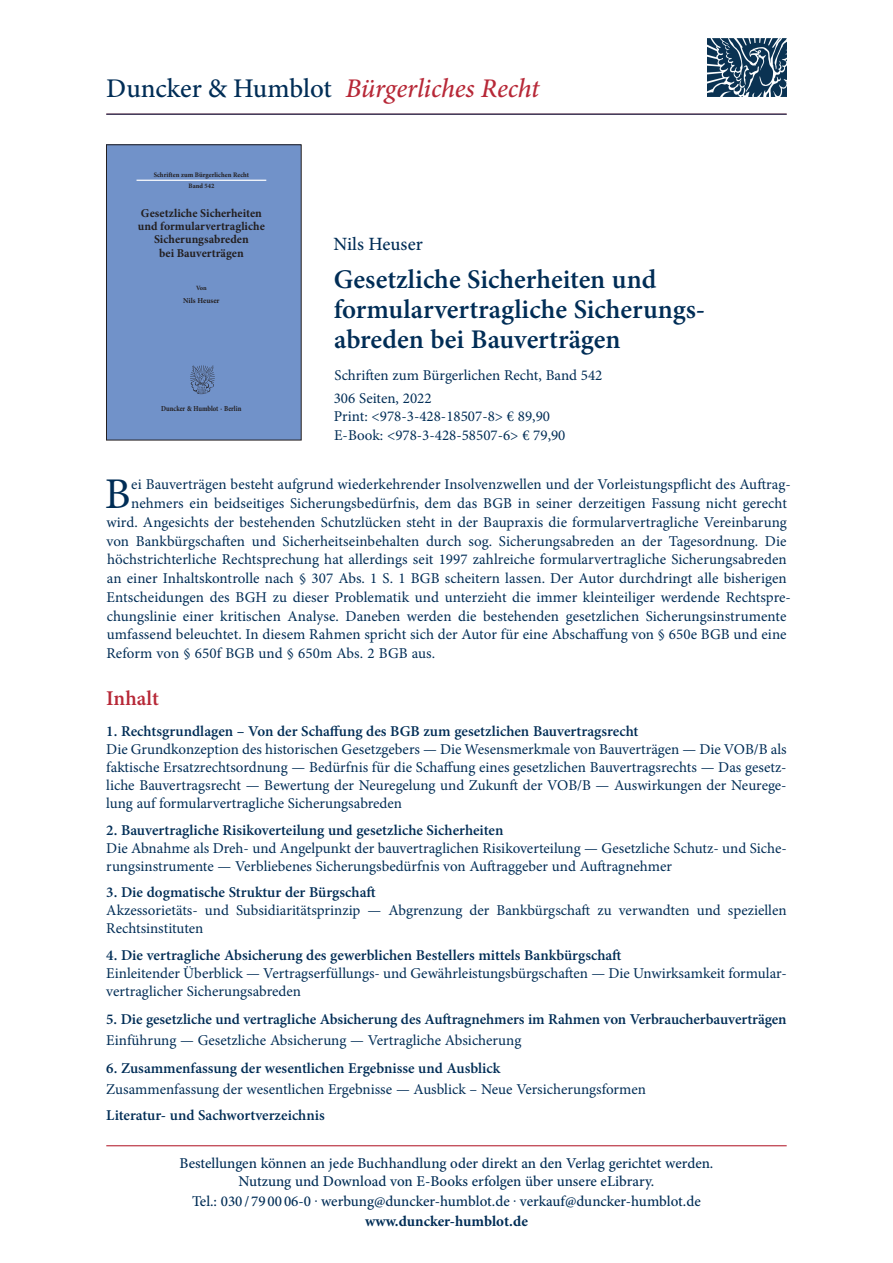
<style>
.page{position:relative;width:893px;height:1263px;background:#fff}
.page>*{position:absolute;margin:0;border:0;box-sizing:border-box;transform-origin:0 0}
.t1{font:43.8px "Minion Pro";color:#002d56}
.t2{font:600 27px/30px "Minion Pro";color:#002d56}
.t3{font:italic 500 27px "Minion Pro";letter-spacing:-.005em;color:#b72837}
.t4{font:600 21px "Minion Pro";color:#b72837}
.t5{font:500 18.75px "Minion Pro";color:#002d56}
.t6{font:15px/18px "Minion Pro";color:#002d56}
.t7{font:600 15px "Minion Pro";letter-spacing:-.005em;color:#002d56}
.t8{font:500 15px/18px "Minion Pro";color:#002d56;text-align:center}
.t9{font:700 15px "Minion Pro";color:#002d56}
.t10{font:700 12px/13.4px "Minion Pro";letter-spacing:.005em;color:#231f20;text-align:center}
.t11{font:700 7.65px "Minion Pro";letter-spacing:-.005em;color:#231f20;scale:.86 1}
.t12{font:700 7.5px "Minion Pro";color:#231f20}
.t13{font:700 6.9px "Minion Pro";letter-spacing:.005em;color:#231f20;scale:.96 1}
.t14{font:700 6.6px "Minion Pro";letter-spacing:.005em;color:#231f20}
.t15{font:700 6.45px "Minion Pro";color:#231f20}
.s1{font-style:normal;color:#002d56}
</style>
<div class="page">
<hr style="left:106px;top:1145px;width:681px;height:1px;background:#b72837">
<div style="left:106px;top:145px;width:195px;height:295px;background:#7192c9"></div>
<hr style="left:137px;top:180px;width:129px;height:1px;background:#fff">
<img style="left:190px;top:365px;width:25px;height:30px">
<div style="left:106px;top:145px;width:195px;height:295px;border:1px solid #231f20"></div>
<img style="left:707px;top:38px;width:79px;height:59px">
<hr style="left:106px;top:114px;width:681px;height:1px;background:#002d56">
<h2 class="t3" style="left:106px;top:70px;width:435px"><span class="s1">Duncker &amp; Humblot</span> Bürgerliches Recht</h2>
<p class="t13" style="left:154px;top:170px;width:101px">Schriften zum Bürgerlichen Recht</p>
<p class="t14" style="left:188px;top:181px;width:27px">Band 542</p>
<p class="t10" style="left:138px;top:206px;width:128px">Gesetzliche Sicherheiten und formularvertragliche<br>Sicherungsabreden<br>bei Bauverträgen</p>
<p class="t15" style="left:196px;top:283px;width:12px">Von</p>
<p class="t12" style="left:183px;top:296px;width:38px">Nils Heuser</p>
<p class="t11" style="left:161px;top:403px;width:95px">Duncker &amp; Humblot · Berlin</p>
<p class="t5" style="left:333px;top:231px;width:91px">Nils Heuser</p>
<h2 class="t2" style="left:334px;top:264px;width:373px">Gesetzliche Sicherheiten und formularvertragliche Sicherungs&shy;abreden bei Bauverträgen</h2>
<p class="t6" style="left:334px;top:364px;width:270px;line-height:23px">Schriften zum Bürgerlichen Recht, Band 542<br>306 Seiten, 2022</p>
<p class="t6" style="left:334px;top:407px;width:233px;line-height:18.8px">Print: &lt;978-3-428-18507-8&gt; € 89,90<br>E-Book: &lt;978-3-428-58507-6&gt; € 79,90</p>
<h1 class="t1" style="left:105px;top:465px;width:27px">B</h1>
<p class="t6" style="left:131px;top:476px;width:661px">ei Bauverträgen besteht aufgrund wiederkehrender Insolvenzwellen und der Vorleistungspflicht des Auftrag-</p>
<p class="t6" style="left:131px;top:494px;width:657px">nehmers ein beidseitiges Sicherungsbedürfnis, dem das BGB in seiner derzeitigen Fassung nicht gerecht</p>
<p class="t6" style="left:106px;top:513px;width:682px">wird. Angesichts der bestehenden Schutzlücken steht in der Baupraxis die formularvertragliche Vereinbarung</p>
<p class="t6" style="left:106px;top:532px;width:682px">von Bankbürgschaften und Sicherheitseinbehalten durch sog. Sicherungsabreden an der Tagesordnung. Die</p>
<p class="t6" style="left:107px;top:551px;width:681px">höchstrichterliche Rechtsprechung hat allerdings seit 1997 zahlreiche formularvertragliche Sicherungsabreden</p>
<p class="t6" style="left:107px;top:569px;width:681px">an einer Inhaltskontrolle nach § 307 Abs. 1 S. 1 BGB scheitern lassen. Der Autor durchdringt alle bisherigen</p>
<p class="t6" style="left:107px;top:588px;width:686px">Entscheidungen des BGH zu dieser Problematik und unterzieht die immer kleinteiliger werdende Rechtspre-</p>
<p class="t6" style="left:107px;top:607px;width:681px">chungslinie einer kritischen Analyse. Daneben werden die bestehenden gesetzlichen Sicherungsinstrumente</p>
<p class="t6" style="left:107px;top:626px;width:681px">umfassend beleuchtet. In diesem Rahmen spricht sich der Autor für eine Abschaffung von § 650e BGB und eine</p>
<p class="t6" style="left:107px;top:644px;width:330px">Reform von § 650f BGB und § 650m Abs. 2 BGB aus.</p>
<h3 class="t4" style="left:106px;top:684px;width:54px">Inhalt</h3>
<p class="t7" style="left:106px;top:721px;width:534px">1. Rechtsgrundlagen – Von der Schaffung des BGB zum gesetzlichen Bauvertragsrecht</p>
<p class="t6" style="left:106px;top:740px;width:682px;text-align:justify">Die Grundkonzeption des historischen Gesetzgebers — Die Wesensmerkmale von Bauverträgen — Die VOB/B als faktische Ersatzrechtsordnung — Bedürfnis für die Schaffung eines gesetzlichen Bauvertragsrechts — Das gesetz&shy;liche Bauvertragsrecht — Bewertung der Neuregelung und Zukunft der VOB/B — Auswirkungen der Neurege&shy;lung auf formularvertragliche Sicherungsabreden</p>
<p class="t7" style="left:106px;top:819px;width:399px">2. Bauvertragliche Risikoverteilung und gesetzliche Sicherheiten</p>
<p class="t6" style="left:106px;top:839px;width:682px">Die Abnahme als Dreh- und Angelpunkt der bauvertraglichen Risikoverteilung — Gesetzliche Schutz- und Siche&shy;rungsinstrumente — Verbliebenes Sicherungsbedürfnis von Auftraggeber und Auftragnehmer</p>
<p class="t7" style="left:106px;top:882px;width:271px">3. Die dogmatische Struktur der Bürgschaft</p>
<p class="t6" style="left:106px;top:901px;width:682px">Akzessorietäts- und Subsidiaritätsprinzip — Abgrenzung der Bankbürgschaft zu verwandten und speziellen<br>Rechtsinstituten</p>
<p class="t7" style="left:106px;top:944px;width:517px">4. Die vertragliche Absicherung des gewerblichen Bestellers mittels Bankbürgschaft</p>
<p class="t6" style="left:106px;top:964px;width:682px">Einleitender Überblick — Vertragserfüllungs- und Gewährleistungsbürgschaften — Die Unwirksamkeit formular&shy;vertraglicher Sicherungsabreden</p>
<p class="t7" style="left:106px;top:1009px;width:682px">5. Die gesetzliche und vertragliche Absicherung des Auftragnehmers im Rahmen von Verbraucherbauverträgen</p>
<p class="t6" style="left:106px;top:1031px;width:417px">Einführung — Gesetzliche Absicherung — Vertragliche Absicherung</p>
<p class="t7" style="left:106px;top:1058px;width:396px">6. Zusammenfassung der wesentlichen Ergebnisse und Ausblick</p>
<p class="t6" style="left:106px;top:1080px;width:541px">Zusammenfassung der wesentlichen Ergebnisse — Ausblick – Neue Versicherungsformen</p>
<p class="t7" style="left:106px;top:1105px;width:220px">Literatur- und Sachwortverzeichnis</p>
<p class="t8" style="left:179px;top:1154px;width:535px">Bestellungen können an jede Buchhandlung oder direkt an den Verlag gerichtet werden.<br>Nutzung und Download von E-Books erfolgen über unsere eLibrary.</p>
<p class="t8" style="left:192px;top:1192px;width:510px">Tel.: 030 / 79 00 06-0 . werbung@duncker-humblot.de . verkauf@duncker-humblot.de</p>
<p class="t9" style="left:365px;top:1210px;width:164px">www.duncker-humblot.de</p>
</div>
